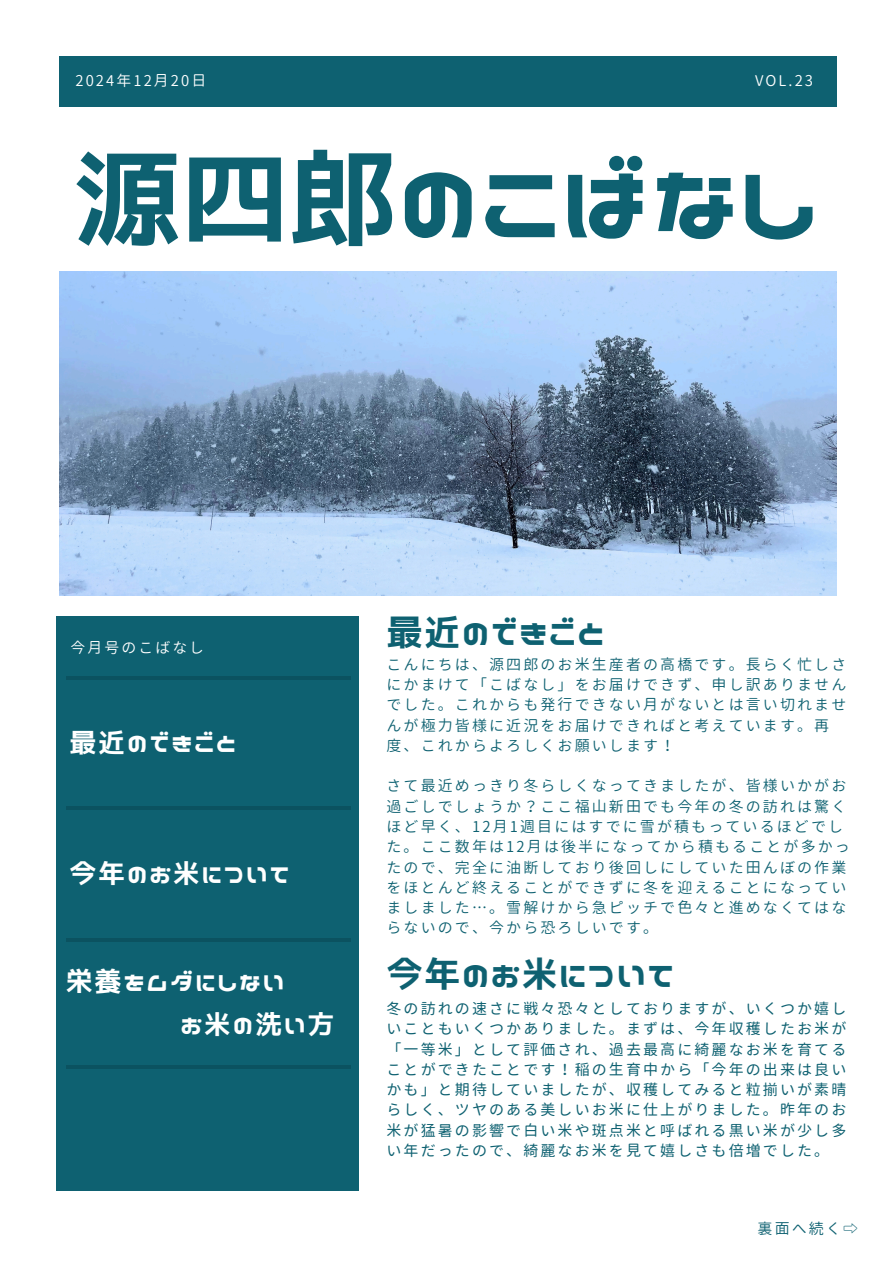
<style>
.page{position:relative;width:894px;height:1264px;background:#fff}
.page>*{position:absolute;margin:0;border:0;box-sizing:border-box;transform-origin:0 0}
.t1{font:107.55px "Nico Kaku";color:#0e6171}
.t2{font:36.45px "Nico Kaku";letter-spacing:.03em;color:#0e6171}
.t3{font:27px/42.8px "Nico Kaku";letter-spacing:.06em;color:#fff}
.t4{font:15px/20.2px "Gen Jyuu Gothic";letter-spacing:.14em;color:#0e6171}
.t5{font:15px/20.2px "Gen Jyuu Gothic";letter-spacing:.14em;color:#0e6171;text-align:justify}
.t6{font:14.85px "Gen Jyuu Gothic";letter-spacing:.14em;color:#fff}
</style>
<div class="page">
<div style="left:59px;top:56px;width:776px;height:51px;background:#0e6171"></div>
<div style="left:57px;top:616px;width:301px;height:574px;background:#0e6171"></div>
<hr style="left:66px;top:676px;width:284px;height:3px;background:#000">
<hr style="left:66px;top:806px;width:285px;height:4px;background:#0b5260">
<hr style="left:66px;top:938px;width:285px;height:3px;background:#000">
<hr style="left:66px;top:1065px;width:285px;height:3px;background:#000">
<img style="left:60px;top:271px;width:776px;height:324px">
<p class="t6" style="left:75px;top:70px;width:132px">2024年12月20日</p>
<h4 class="t6" style="left:754px;top:70px;width:60px">VOL.23</h4>
<h1 class="t1" style="left:74px;top:145px;width:746px">源四郎のこばなし</h1>
<h4 class="t6" style="left:70px;top:636px;width:135px">今月号のこばなし</h4>
<p class="t3" style="left:70px;top:721px;width:168px">最近のできごと</p>
<h4 class="t3" style="left:70px;top:852px;width:221px">今年のお米について</h4>
<p class="t3" style="left:180px;top:960px;width:155px;text-indent:-114px">栄養をムダにしない<br>お米の洗い方</p>
<p class="t2" style="left:386px;top:613px;width:219px">最近のできごと</p>
<h3 class="t4" style="left:386px;top:654px;width:461px">こんにちは、源四郎のお米生産者の高橋です。長らく忙しさにかまけて「こばなし」をお届けできず、申し訳ありませんでした。これからも発行できない月がないとは言い切れませんが極力皆様に近況をお届けできればと考えています。再度、これからよろしくお願いします！</h3>
<h2 class="t4" style="left:386px;top:775px;width:465px">さて最近めっきり冬らしくなってきましたが、皆様いかがお過ごしでしょうか？ここ福山新田でも今年の冬の訪れは驚くほど早く、12月1週目にはすでに雪が積もっているほどでした。ここ数年は12月は後半になってから積もることが多かったので、完全に油断しており後回しにしていた田んぼの作業をほとんど終えることができずに冬を迎えることになっていましました…。雪解けから急ピッチで色々と進めなくてはならないので、今から恐ろしいです。</h2>
<p class="t2" style="left:386px;top:955px;width:289px">今年のお米について</p>
<h3 class="t5" style="left:386px;top:998px;width:461px">冬の訪れの速さに戦々恐々としておりますが、いくつか嬉しいこともいくつかありました。まずは、今年収穫したお米が「一等米」として評価され、過去最高に綺麗なお米を育てることができたことです！稲の生育中から「今年の出来は良いかも」と期待していましたが、収穫してみると粒揃いが素晴らしく、ツヤのある美しいお米に仕上がりました。昨年のお米が猛暑の影響で白い米や斑点米と呼ばれる黒い米が少し多い年だったので、綺麗なお米を見て嬉しさも倍増でした。</h3>
<h3 class="t4" style="left:757px;top:1217px;width:102px">裏面へ続く⇨</h3>
</div>
